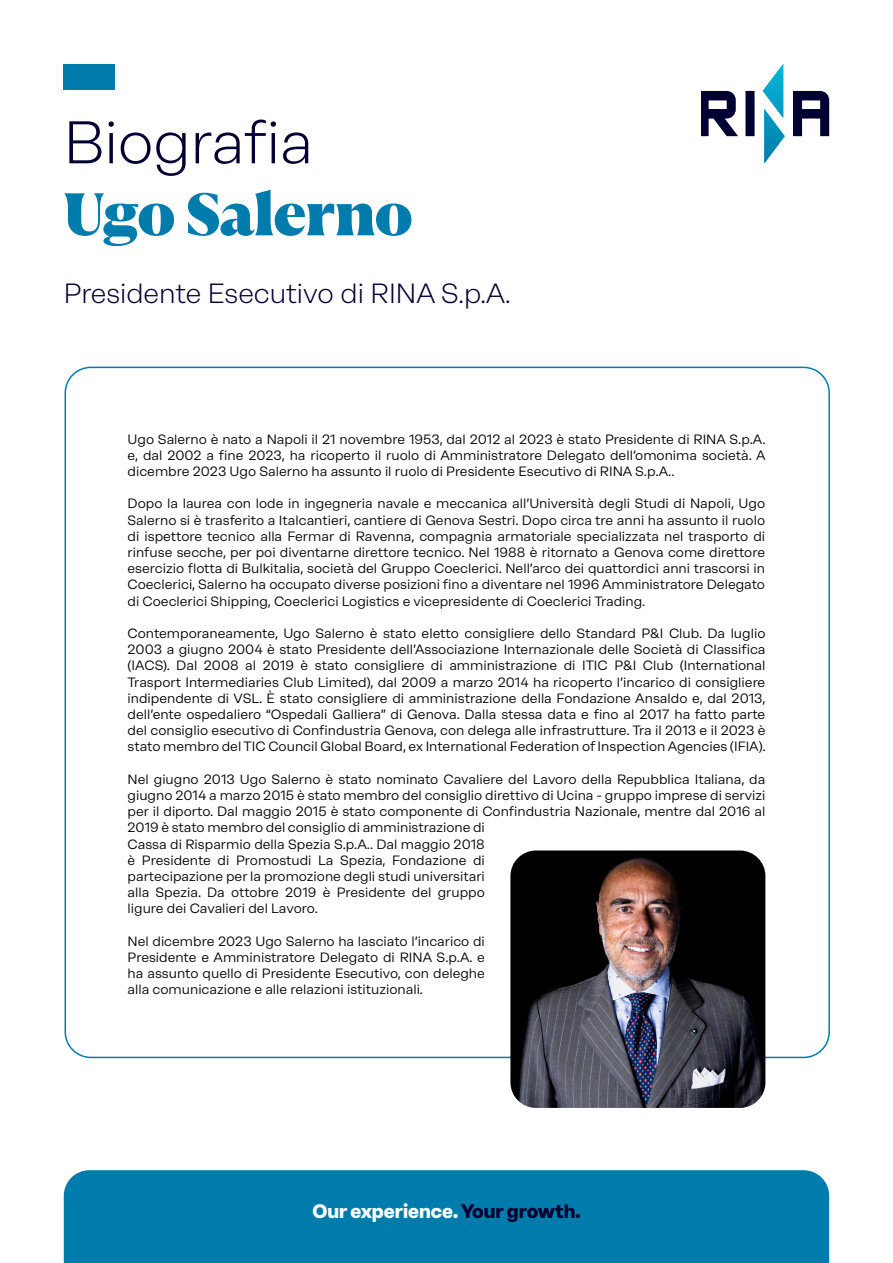
<style>
.page{position:relative;width:893px;height:1263px;background:#fff}
.page>*{position:absolute;margin:0;border:0;box-sizing:border-box;transform-origin:0 0}
.t1{font:800 60px "RB Quaria Display";letter-spacing:-.01em;color:#007cac}
.t2{font:300 60px "RB Rational Neue";color:#000032}
.t3{font:300 27.75px "RB Rational Neue";color:#000032}
.t4{font:900 19.5px "RB Rational Neue";color:#fff}
.t5{font:13.5px/16.2px "RB Rational Neue";color:#000;text-align:justify}
.s1{color:#000032}
</style>
<div class="page">
<div style="left:64px;top:64px;width:51px;height:25px;background:#007cac"></div>
<div style="left:64px;top:1170px;width:765px;height:93px;background:#007cac"></div>
<svg style="left:702px;top:64px;width:127px;height:99px"></svg>
<img style="left:510px;top:850px;width:255px;height:258px">
<p class="t2" style="left:64px;top:106px;width:251px">Biografia</p>
<p class="t1" style="left:64px;top:176px;width:350px">Ugo Salerno</p>
<p class="t3" style="left:64px;top:276px;width:448px">Presidente Esecutivo di RINA S.p.A.</p>
<p class="t5" style="left:128px;top:430px;width:639px">Ugo Salerno è nato a Napoli il 21 novembre 1953, dal 2012 al 2023 è stato Presidente di RINA S.p.A. e, dal 2002 a fine 2023, ha ricoperto il ruolo di Amministratore Delegato dell’omonima società. A dicembre 2023 Ugo Salerno ha assunto il ruolo di Presidente Esecutivo di RINA S.p.A..</p>
<p class="t5" style="left:128px;top:495px;width:639px">Dopo la laurea con lode in ingegneria navale e meccanica all’Università degli Studi di Napoli, Ugo Salerno si è trasferito a Italcantieri, cantiere di Genova Sestri. Dopo circa tre anni ha assunto il ruolo di ispettore tecnico alla Fermar di Ravenna, compagnia armatoriale specializzata nel trasporto di rinfuse secche, per poi diventarne direttore tecnico. Nel 1988 è ritornato a Genova come direttore esercizio flotta di Bulkitalia, società del Gruppo Coeclerici. Nell’arco dei quattordici anni trascorsi in Coeclerici, Salerno ha occupato diverse posizioni fino a diventare nel 1996 Amministratore Delegato di Coeclerici Shipping, Coeclerici Logistics e vicepresidente di Coeclerici Trading.</p>
<p class="t5" style="left:128px;top:625px;width:640px">Contemporaneamente, Ugo Salerno è stato eletto consigliere dello Standard P&amp;I Club. Da luglio 2003 a giugno 2004 è stato Presidente dell’Associazione Internazionale delle Società di Classifica (IACS). Dal 2008 al 2019 è stato consigliere di amministrazione di ITIC P&amp;I Club (International Trasport Intermediaries Club Limited), dal 2009 a marzo 2014 ha ricoperto l’incarico di consigliere indipendente di VSL. È stato consigliere di amministrazione della Fondazione Ansaldo e, dal 2013, dell’ente ospedaliero “Ospedali Galliera” di Genova. Dalla stessa data e fino al 2017 ha fatto parte del consiglio esecutivo di Confindustria Genova, con delega alle infrastrutture. Tra il 2013 e il 2023 è stato membro del TIC Council Global Board, ex International Federation of Inspection Agencies (IFIA).</p>
<p class="t5" style="left:128px;top:771px;width:639px;text-align:left">Nel giugno 2013 Ugo Salerno è stato nominato Cavaliere del Lavoro della Repubblica Italiana, da giugno 2014 a marzo 2015 è stato membro del consiglio direttivo di Ucina - gruppo imprese di servizi per il diporto. Dal maggio 2015 è stato componente di Confindustria Nazionale, mentre dal 2016 al 2019 è stato membro del consiglio di amministrazione di<br>Cassa di Risparmio della Spezia S.p.A.. Dal maggio 2018<br>è Presidente di Promostudi La Spezia, Fondazione di<br>partecipazione per la promozione degli studi universitari<br>alla Spezia. Da ottobre 2019 è Presidente del gruppo<br>ligure dei Cavalieri del Lavoro.</p>
<p class="t5" style="left:128px;top:933px;width:359px">Nel dicembre 2023 Ugo Salerno ha lasciato l’incarico di Presidente e Amministratore Delegato di RINA S.p.A. e ha assunto quello di Presidente Esecutivo, con deleghe alla comunicazione e alle relazioni istituzionali.</p>
<p class="t4" style="left:312px;top:1198px;width:270px">Our experience. <span class="s1">Your growth.</span></p>
</div>
